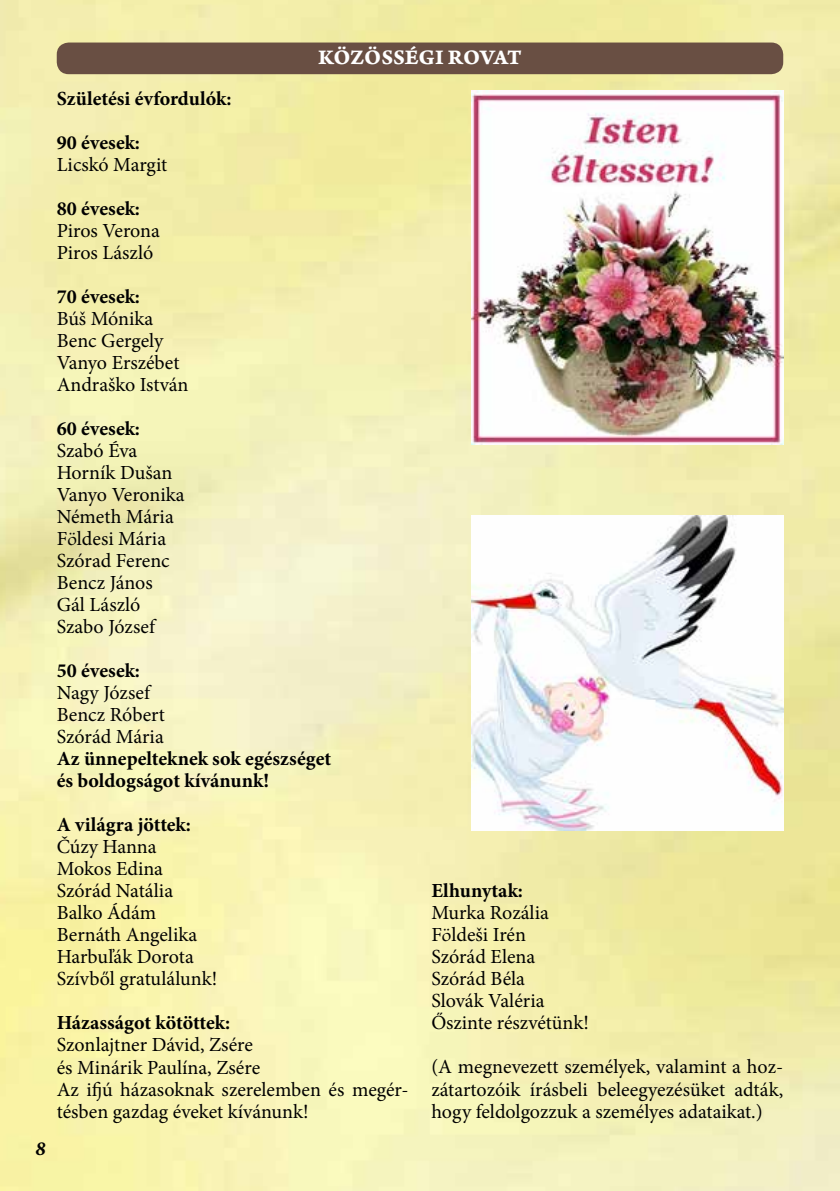
<style>
.page{position:relative;width:840px;height:1191px;background:#fff}
.page>*{position:absolute;margin:0;border:0;box-sizing:border-box;transform-origin:0 0}
.t1{font:22px "Arno Pro Bold Caption";letter-spacing:-.005em;color:#fff}
.t2{font:20px/22px "Minion Pro";color:#000}
.t3{font:700 20px/22px "Minion Pro";color:#000}
.t4{font:20px "Minion Pro Bold It Capt";color:#000}
.s1{font-family:"Brioso Pro"}
</style>
<div class="page">
<img style="left:0;top:0;width:839px;height:1191px">
<div style="left:57px;top:43px;width:725px;height:31px;background:#694f43;border-radius:12px"></div>
<img style="left:471px;top:91px;width:311px;height:353px">
<img style="left:471px;top:516px;width:311px;height:314px">
<p class="t4" style="left:35px;top:1133px;width:12px">8</p>
<p class="t1" style="left:318px;top:44px;width:205px">KÖZÖSSÉGI ROVAT</p>
<p class="t3" style="left:57px;top:87px;width:176px">Születési évfordulók:</p>
<p class="t3" style="left:57px;top:131px;width:85px">90 évesek:</p>
<p class="t2" style="left:57px;top:154px;width:112px">Licskó Margit</p>
<p class="t3" style="left:57px;top:197px;width:85px">80 évesek:</p>
<p class="t2" style="left:57px;top:220px;width:105px">Piros Verona<br>Piros László</p>
<p class="t3" style="left:57px;top:285px;width:85px">70 évesek:</p>
<p class="t2" style="left:57px;top:308px;width:133px">Búš Mónika<br>Benc Gergely<br>Vanyo Erszébet<br>Andraško István</p>
<p class="t3" style="left:57px;top:417px;width:85px">60 évesek:</p>
<p class="t2" style="left:57px;top:440px;width:129px">Szabó Éva<br>Horník Dušan<br>Vanyo Veronika<br>Németh Mária<br>F<span class="s1">ö</span>ldesi Mária<br>Szórad Ferenc<br>Bencz János<br>Gál László<br>Szabo József</p>
<p class="t3" style="left:57px;top:659px;width:85px">50 évesek:</p>
<p class="t2" style="left:57px;top:682px;width:110px">Nagy József<br>Bencz Róbert<br>Szórád Mária</p>
<p class="t3" style="left:57px;top:747px;width:276px">Az ünnepelteknek sok egészséget és boldogságot kívánunk!</p>
<p class="t3" style="left:57px;top:813px;width:136px">A világra jöttek:</p>
<p class="t2" style="left:57px;top:836px;width:162px">Čúzy Hanna<br>Mokos Edina<br>Szórád Natália<br>Balko Ádám<br>Bernáth Angelika<br>Harbuľák Dorota<br>Szívből gratulálunk!</p>
<p class="t3" style="left:57px;top:1011px;width:175px">Házasságot kötöttek:</p>
<p class="t2" style="left:57px;top:1034px;width:353px">Szonlajtner Dávid, Zsére<br>és Minárik Paulína, Zsére<br>Az ifjú házasoknak szerelemben és megér&shy;tésben gazdag éveket kívánunk!</p>
<p class="t3" style="left:431px;top:879px;width:93px">Elhunytak:</p>
<p class="t2" style="left:431px;top:902px;width:159px">Murka Rozália<br>F<span class="s1">ö</span>ldeši Irén<br>Szórád Elena<br>Szórád Béla<br>Slovák Valéria<br>Őszinte részvétünk!</p>
<p class="t2" style="left:431px;top:1056px;width:353px;text-align:justify">(A megnevezett személyek, valamint a hoz&shy;zátartozóik írásbeli beleegyezésüket adták, hogy feldolgozzuk a személyes adataikat.)</p>
</div>
